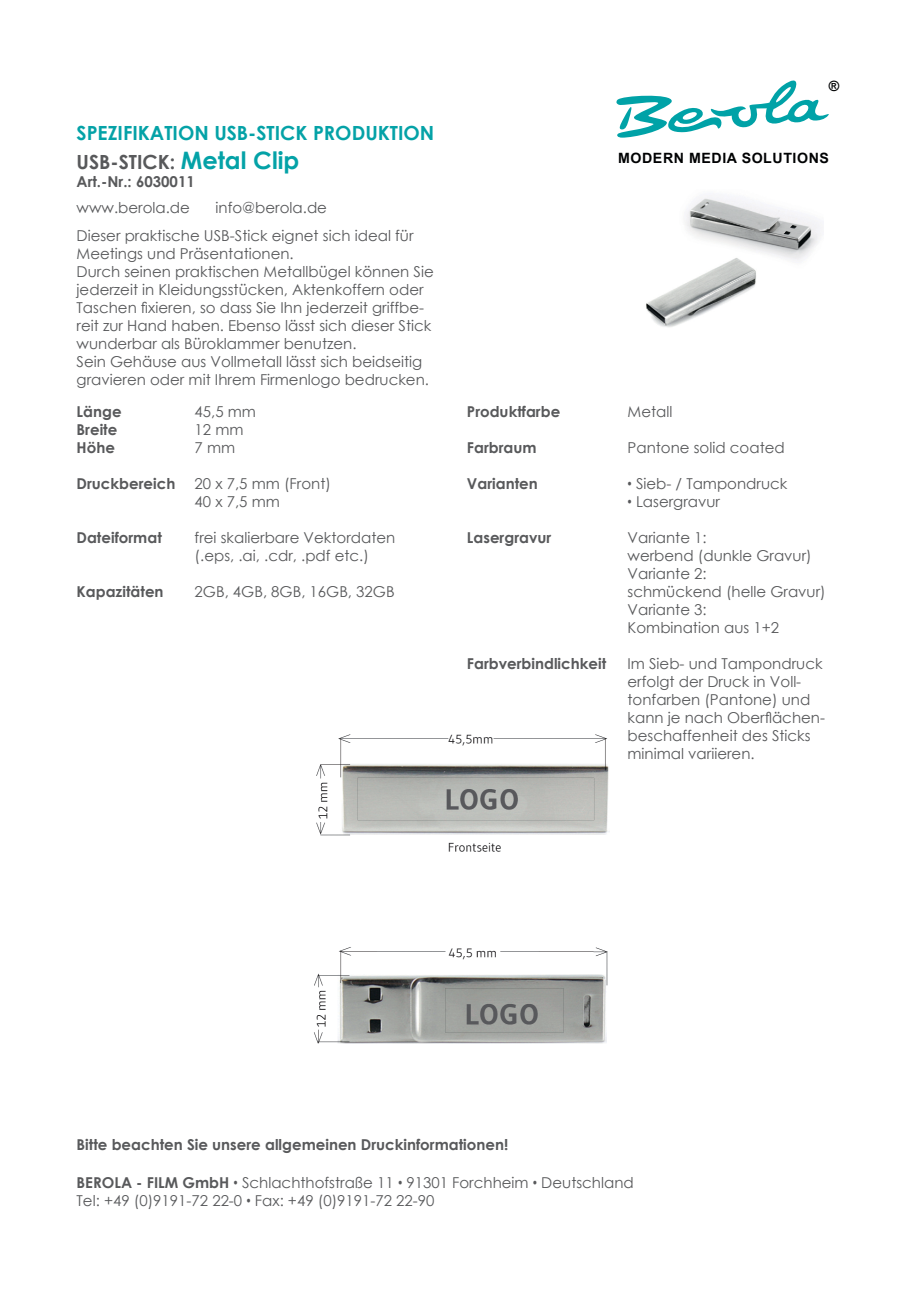
<style>
.page{position:relative;width:919px;height:1289px;background:#fff}
.page>*{position:absolute;margin:0;border:0;box-sizing:border-box;transform-origin:0 0}
.Überschriften{font:700 19.5px "Century Gothic";color:#04a2a7}
.Überschriften-2{font:700 19.5px "Century Gothic";color:#58595b}
.Text{font:15px/18px "Century Gothic";color:#58595b}
.Überschriften-3{font:700 15px "Century Gothic";color:#58595b}
.Text-2{font:700 15px "Century Gothic";color:#58595b}
.t1{font:700 14.25px "Arial";letter-spacing:.04em;color:#010203}
.s1{font-size:24px;color:#04a2a7}
.s2{font-family:"Arial Narrow"}
.s3{font-weight:700}
</style>
<div class="page">
<svg style="left:616px;top:80px;width:212px;height:58px"></svg>
<img style="left:646px;top:197px;width:176px;height:130px">
<img style="left:314px;top:734px;width:296px;height:310px">
<p class="Überschriften" style="left:77px;top:118px;width:359px">SPEZIFIKATION USB-STICK PRODUKTION</p>
<p class="Überschriften-2" style="left:77px;top:147px;width:224px">USB-STICK: <span class="s1">Metal Clip</span></p>
<p class="Überschriften-3" style="left:77px;top:170px;width:120px">Art.-Nr.: 6030011</p>
<p class="Text" style="left:77px;top:198px;width:115px">www.berola.de</p>
<p class="Text" style="left:215px;top:198px;width:113px">info@berola.de</p>
<p class="Text" style="left:77px;top:226px;width:338px">Dieser praktische USB-Stick eignet sich ideal für<br>Meetings und Präsentationen.</p>
<p class="Text" style="left:77px;top:262px;width:359px">Durch seinen praktischen Metallbügel können Sie jederzeit in Kleidungsstücken, Aktenkoffern oder Taschen fixieren, so dass Sie Ihn jederzeit griffbe&shy;reit zur Hand haben. Ebenso lässt sich dieser Stick wunderbar als Büroklammer benutzen.</p>
<p class="Text" style="left:77px;top:352px;width:354px">Sein Gehäuse aus Vollmetall lässt sich beidseitig gravieren oder mit Ihrem Firmenlogo bedrucken.</p>
<p class="Überschriften-3" style="left:77px;top:400px;width:47px">Länge</p>
<p class="Überschriften-3" style="left:77px;top:418px;width:42px">Breite</p>
<p class="Überschriften-3" style="left:77px;top:436px;width:40px">Höhe</p>
<p class="Überschriften-3" style="left:77px;top:472px;width:100px">Druckbereich</p>
<p class="Überschriften-3" style="left:77px;top:526px;width:87px">Dateiformat</p>
<p class="Überschriften-3" style="left:77px;top:580px;width:89px">Kapazitäten</p>
<p class="Text" style="left:195px;top:402px;width:63px">45,5 mm</p>
<p class="Text" style="left:195px;top:420px;width:50px">12 mm</p>
<p class="Text" style="left:195px;top:438px;width:42px">7 mm</p>
<p class="Text" style="left:195px;top:474px;width:138px">20 x 7,5 mm (Front)</p>
<p class="Text" style="left:195px;top:492px;width:87px">40 x 7,5 mm</p>
<p class="Text" style="left:195px;top:528px;width:202px">frei skalierbare Vektordaten</p>
<p class="Text" style="left:195px;top:546px;width:176px">(.eps, .ai, .cdr, .pdf etc.)</p>
<p class="Text" style="left:195px;top:582px;width:201px">2GB, 4GB, 8GB, 16GB, 32GB</p>
<p class="t1" style="left:828px;top:77px;width:12px">®</p>
<p class="t1" style="left:618px;top:148px;width:212px">MODERN MEDIA SOLUTIONS</p>
<p class="Überschriften-3" style="left:467px;top:400px;width:95px">Produktfarbe</p>
<p class="Überschriften-3" style="left:467px;top:436px;width:71px">Farbraum</p>
<p class="Überschriften-3" style="left:467px;top:472px;width:72px">Varianten</p>
<p class="Überschriften-3" style="left:467px;top:526px;width:86px">Lasergravur</p>
<p class="Überschriften-3" style="left:467px;top:652px;width:141px">Farbverbindlichkeit</p>
<p class="Text" style="left:627px;top:402px;width:46px">Metall</p>
<p class="Text" style="left:627px;top:438px;width:159px">Pantone solid coated</p>
<p class="Text" style="left:627px;top:474px;width:161px"><span class="s2">•</span> Sieb- / Tampondruck</p>
<p class="Text" style="left:627px;top:492px;width:94px"><span class="s2">•</span> Lasergravur</p>
<p class="Text" style="left:627px;top:528px;width:81px">Variante 1:</p>
<p class="Text" style="left:627px;top:546px;width:186px">werbend (dunkle Gravur)</p>
<p class="Text" style="left:627px;top:564px;width:81px">Variante 2:</p>
<p class="Text" style="left:627px;top:582px;width:200px">schmückend (helle Gravur)</p>
<p class="Text" style="left:627px;top:600px;width:81px">Variante 3:</p>
<p class="Text" style="left:627px;top:618px;width:153px">Kombination aus 1+2</p>
<p class="Text" style="left:627px;top:654px;width:199px">Im Sieb- und Tampondruck erfolgt der Druck in Voll&shy;tonfarben (Pantone) und kann je nach Oberflächen&shy;beschaffenheit des Sticks minimal variieren.</p>
<p class="Text-2" style="left:77px;top:1133px;width:433px">Bitte beachten Sie unsere allgemeinen Druckinformationen!</p>
<p class="Text" style="left:77px;top:1172px;width:558px"><span class="s3">BEROLA - FILM GmbH</span> <span class="s2">•</span> Schlachthofstraße 11 <span class="s2">•</span> 91301 Forchheim <span class="s2">•</span> Deutschland</p>
<p class="Text" style="left:77px;top:1190px;width:359px">Tel: +49 (0)9191-72 22-0 <span class="s2">•</span> Fax: +49 (0)9191-72 22-90</p>
</div>
